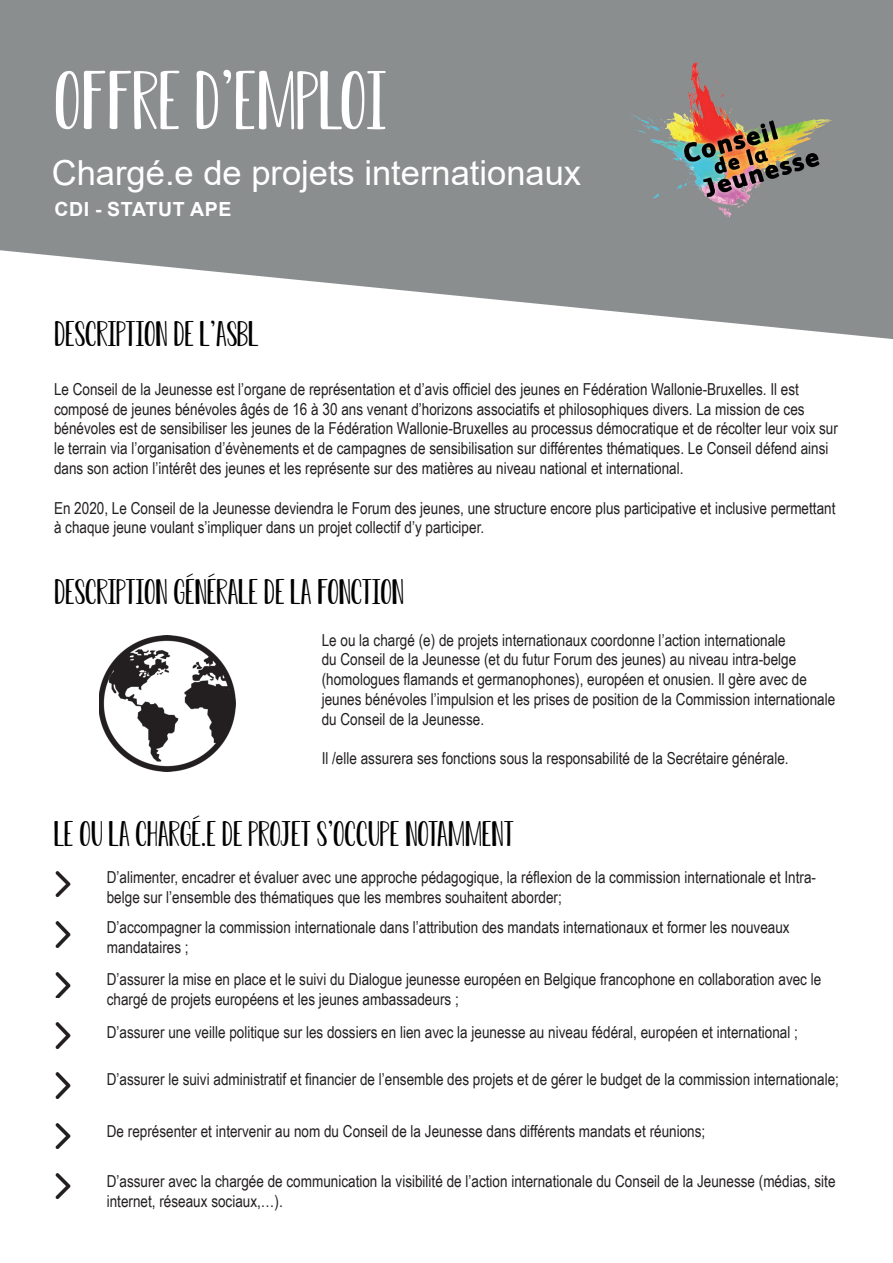
<style>
.page{position:relative;width:893px;height:1263px;background:#fff}
.page>*{position:absolute;margin:0;border:0;box-sizing:border-box;transform-origin:0 0}
.t1{font:63px "KG Do You Love Me";color:#fff}
.t2{font:34.5px "Arial";color:#fff}
.t3{font:27px "KG Do You Love Me";color:#000}
.t4{font:700 19.5px "Arial";letter-spacing:.035em;color:#fff}
.t5{font:16.5px/19.8px "Arial Narrow";color:#231f20}
</style>
<div class="page">
<svg style="left:0;top:0;width:893px;height:339px;background:#9c9e9f"></svg>
<img style="left:625px;top:53px;width:214px;height:172px">
<img style="left:55px;top:871px;width:16px;height:26px">
<img style="left:55px;top:922px;width:16px;height:25px">
<img style="left:55px;top:972px;width:16px;height:26px">
<img style="left:55px;top:1023px;width:16px;height:25px">
<img style="left:55px;top:1073px;width:16px;height:25px">
<img style="left:55px;top:1123px;width:16px;height:25px">
<img style="left:55px;top:1173px;width:16px;height:26px">
<img style="left:99px;top:635px;width:136px;height:136px">
<h1 class="t1" style="left:54px;top:56px;width:334px">OFFRE D’EMPLOI</h1>
<h2 class="t2" style="left:52px;top:149px;width:531px">Chargé.e de projets internationaux</h2>
<p class="t4" style="left:54px;top:196px;width:179px">CDI - STATUT APE</p>
<h3 class="t3" style="left:54px;top:314px;width:206px">DESCRIPTION DE L’ASBL</h3>
<p class="t5" style="left:54px;top:378px;width:785px">Le Conseil de la Jeunesse est l’organe de représentation et d’avis officiel des jeunes en Fédération Wallonie-Bruxelles. Il est composé de jeunes bénévoles âgés de 16 à 30 ans venant d’horizons associatifs et philosophiques divers. La mission de ces bénévoles est de sensibiliser les jeunes de la Fédération Wallonie-Bruxelles au processus démocratique et de récolter leur voix sur le terrain via l’organisation d’évènements et de campagnes de sensibilisation sur différentes thématiques. Le Conseil défend ainsi dans son action l’intérêt des jeunes et les représente sur des matières au niveau national et international.</p>
<p class="t5" style="left:54px;top:497px;width:783px">En 2020, Le Conseil de la Jeunesse deviendra le Forum des jeunes, une structure encore plus participative et inclusive permettant à chaque jeune voulant s’impliquer dans un projet collectif d’y participer.</p>
<h3 class="t3" style="left:54px;top:573px;width:351px">DESCRIPTION GÉNÉRALE DE LA FONCTION</h3>
<p class="t5" style="left:322px;top:629px;width:515px">Le ou la chargé (e) de projets internationaux coordonne l’action internationale<br>du Conseil de la Jeunesse (et du futur Forum des jeunes) au niveau intra-belge (homologues flamands et germanophones), européen et onusien. Il gère avec de jeunes bénévoles l’impulsion et les prises de position de la Commission internationale du Conseil de la Jeunesse.</p>
<p class="t5" style="left:322px;top:748px;width:469px">Il /elle assurera ses fonctions sous la responsabilité de la Secrétaire générale.</p>
<h3 class="t3" style="left:54px;top:814px;width:461px">LE OU LA CHARGÉ.E DE PROJET S’OCCUPE NOTAMMENT</h3>
<p class="t5" style="left:107px;top:866px;width:711px">D’alimenter, encadrer et évaluer avec une approche pédagogique, la réflexion de la commission internationale et Intra&shy;belge sur l’ensemble des thématiques que les membres souhaitent aborder;</p>
<p class="t5" style="left:107px;top:917px;width:684px">D’accompagner la commission internationale dans l’attribution des mandats internationaux et former les nouveaux mandataires ;</p>
<p class="t5" style="left:107px;top:969px;width:716px">D’assurer la mise en place et le suivi du Dialogue jeunesse européen en Belgique francophone en collaboration avec le chargé de projets européens et les jeunes ambassadeurs ;</p>
<p class="t5" style="left:107px;top:1022px;width:693px">D’assurer une veille politique sur les dossiers en lien avec la jeunesse au niveau fédéral, européen et international ;</p>
<p class="t5" style="left:107px;top:1069px;width:734px">D’assurer le suivi administratif et financier de l’ensemble des projets et de gérer le budget de la commission internationale;</p>
<p class="t5" style="left:107px;top:1120px;width:600px">De représenter et intervenir au nom du Conseil de la Jeunesse dans différents mandats et réunions;</p>
<p class="t5" style="left:107px;top:1170px;width:730px">D’assurer avec la chargée de communication la visibilité de l’action internationale du Conseil de la Jeunesse (médias, site internet, réseaux sociaux,…).</p>
</div>
